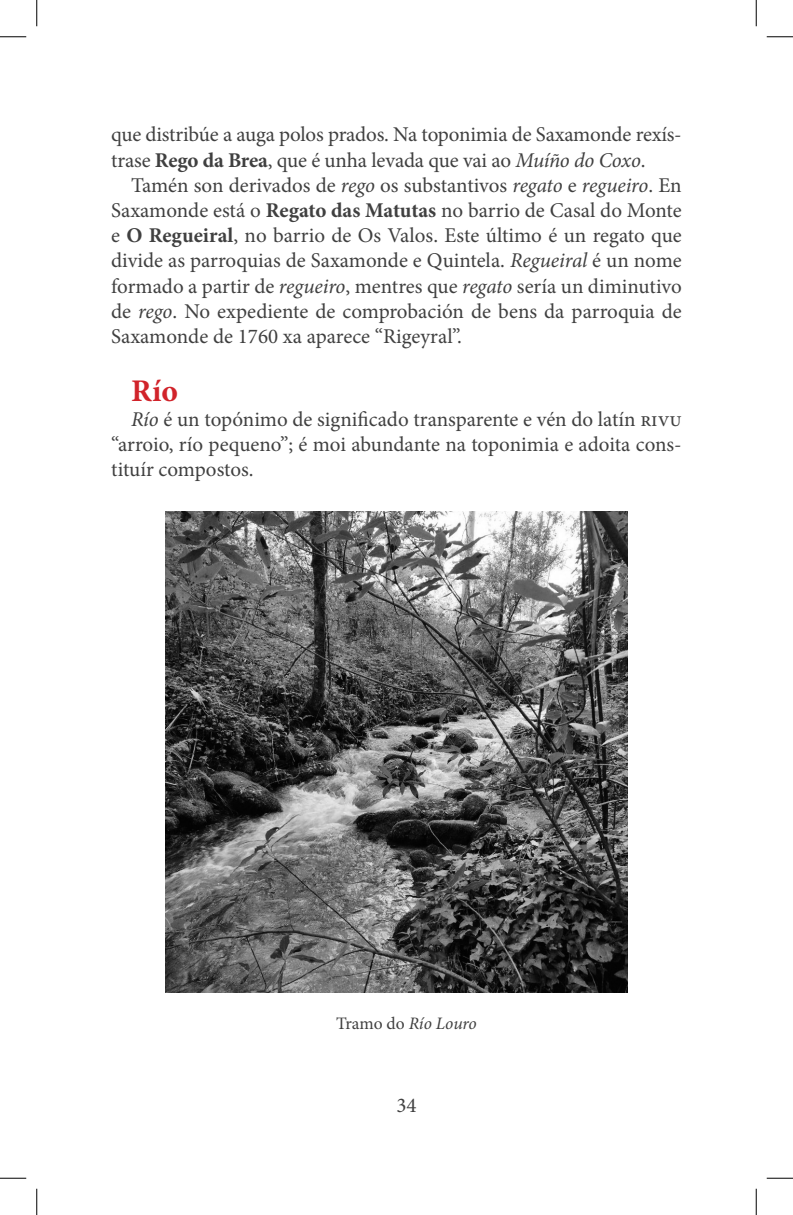
<style>
.page{position:relative;width:793px;height:1215px;background:#fff}
.page>*{position:absolute;margin:0;border:0;box-sizing:border-box;transform-origin:0 0}
.libro_toponiia_epigr{font:700 31.5px "Minion Pro";color:#d1232a}
.libros_toponimia_par{font:21px/25.2px "Minion Pro";color:#404040;text-align:justify}
.libros_toponimia_par-2{font:21px/25.2px "Minion Pro";letter-spacing:-.02em;color:#404040}
.libros_toponimia_par-3{font:italic 17.5px "Minion Pro";letter-spacing:-.01em;color:#404040}
.s1{font-weight:700}
.s2{font-style:italic}
.s3{font-style:normal}
</style>
<div class="page">
<img style="left:166px;top:512px;width:461px;height:480px">
<svg style="left:0;top:36px;width:26px;height:1px"></svg>
<svg style="left:767px;top:36px;width:26px;height:1px"></svg>
<svg style="left:0;top:1177px;width:26px;height:1px"></svg>
<svg style="left:767px;top:1177px;width:26px;height:1px"></svg>
<svg style="left:36px;top:0;width:1px;height:26px"></svg>
<svg style="left:36px;top:1188px;width:1px;height:26px"></svg>
<svg style="left:756px;top:0;width:1px;height:26px"></svg>
<svg style="left:756px;top:1188px;width:1px;height:26px"></svg>
<p class="libros_toponimia_par-2" style="left:111px;top:122px;width:572px">que distribúe a auga polos prados. Na toponimia de Saxamonde rexís&shy;trase <span class="s1">Rego da Brea</span>, que é unha levada que vai ao <span class="s2">Muíño do Coxo</span>.</p>
<p class="libros_toponimia_par" style="left:111px;top:173px;width:572px;text-indent:20px">Tamén son derivados de <span class="s2">rego</span> os substantivos <span class="s2">regato</span> e <span class="s2">regueiro</span>. En Saxamonde está o <span class="s1">Regato das Matutas</span> no barrio de Casal do Monte e <span class="s1">O Regueiral</span>, no barrio de Os Valos. Este último é un regato que divide as parroquias de Saxamonde e Quintela. <span class="s2">Regueiral</span> é un nome formado a partir de <span class="s2">regueiro</span>, mentres que <span class="s2">regato</span> sería un diminutivo de <span class="s2">rego</span>. No expediente de comprobación de bens da parroquia de Saxamonde de 1760 xa aparece “Rigeyral”.</p>
<p class="libro_toponiia_epigr" style="left:131px;top:368px;width:49px">Río</p>
<p class="libros_toponimia_par" style="left:111px;top:407px;width:572px;text-indent:20px"><span class="s2">Río</span> é un topónimo de significado transparente e vén do latín rivu “arroio, río pequeno”; é moi abundante na toponimia e adoita cons&shy;tituír compostos.</p>
<p class="libros_toponimia_par-3" style="left:336px;top:1011px;width:142px"><span class="s3">Tramo do</span> Río Louro</p>
<p class="libros_toponimia_par" style="left:396px;top:1092px;width:22px">34</p>
</div>
